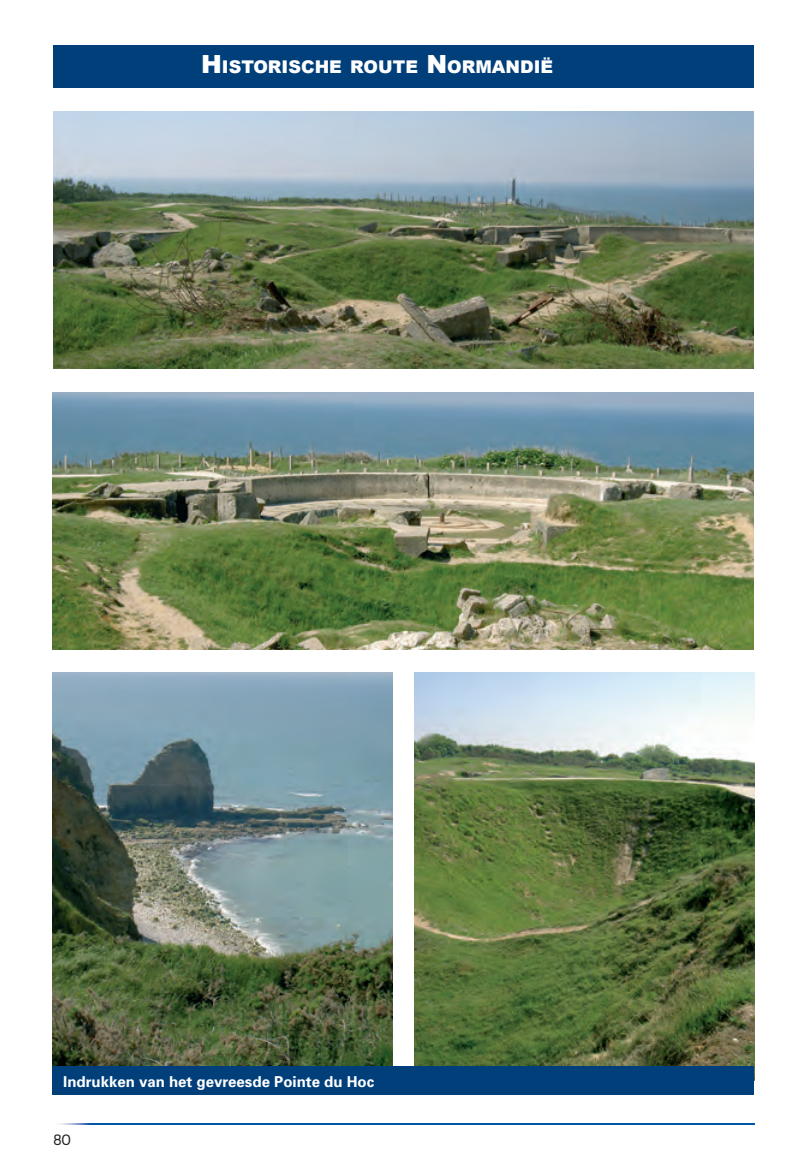
<style>
.page{position:relative;width:807px;height:1163px;background:#fff}
.page>*{position:absolute;margin:0;border:0;box-sizing:border-box;transform-origin:0 0}
.t1{font:900 17.5px "Arial";color:#fff}
.t2{font:700 15px "Univers";color:#fff}
.t3{font:15px "Sansation";color:#231f20;scale:.9 1}
.s1{font-size:25px}
</style>
<div class="page">
<div style="left:53px;top:45px;width:701px;height:43px;background:#003f7a"></div>
<img style="left:414px;top:672px;width:340px;height:394px">
<img style="left:53px;top:111px;width:700px;height:257px">
<img style="left:52px;top:392px;width:701px;height:257px">
<img style="left:52px;top:672px;width:341px;height:394px">
<div style="left:52px;top:1066px;width:702px;height:28px;background:#003f7a"></div>
<img style="left:59px;top:1123px;width:695px;height:1px">
<p class="t1" style="left:201px;top:54px;width:353px"><span class="s1">H</span>ISTORISCHE ROUTE <span class="s1">N</span>ORMANDIË</p>
<p class="t2" style="left:63px;top:1071px;width:312px">Indrukken van het gevreesde Pointe du Hoc</p>
<p class="t3" style="left:53px;top:1130px;width:21px">80</p>
</div>
